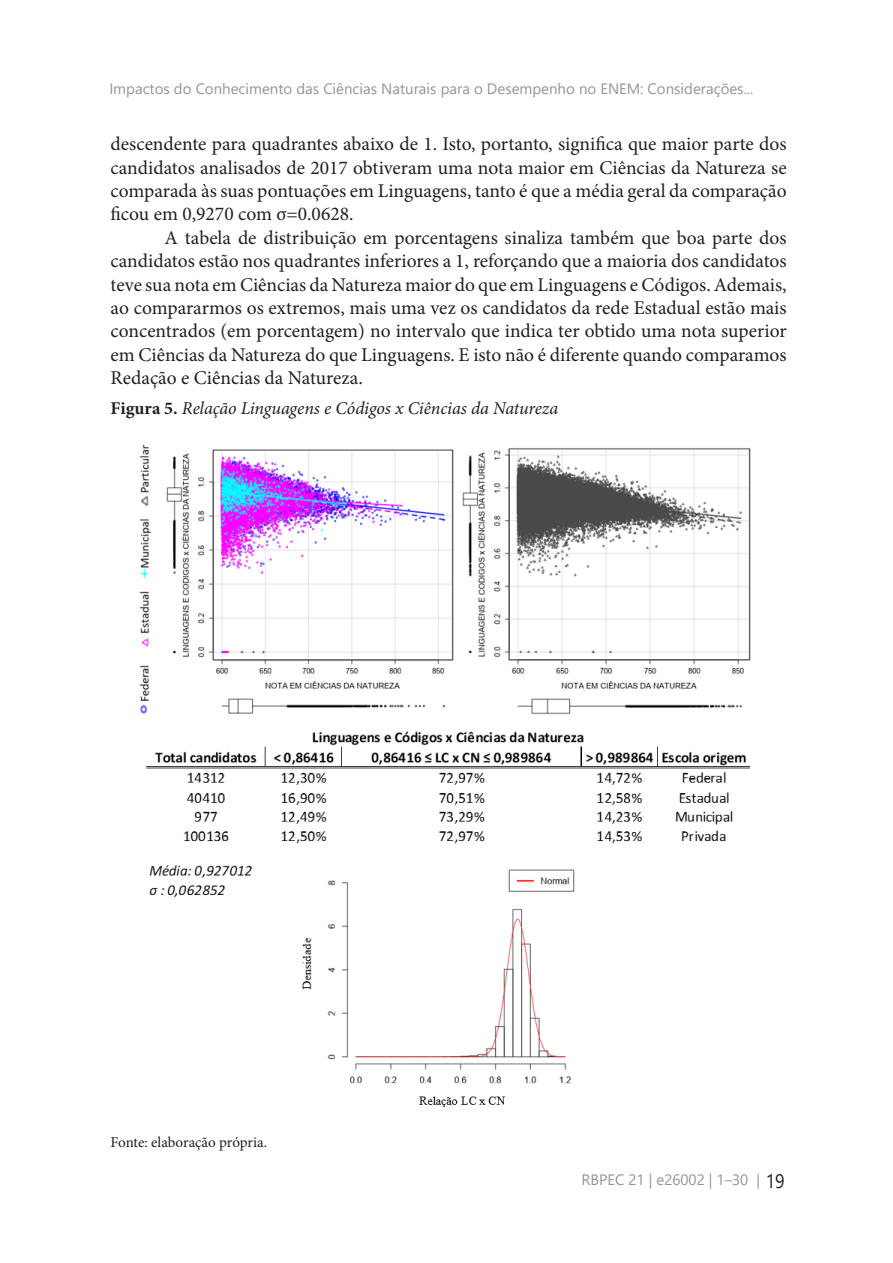
<style>
.page{position:relative;width:893px;height:1263px;background:#fff}
.page>*{position:absolute;margin:0;border:0;box-sizing:border-box;transform-origin:0 0}
.t1{font:19.5px/23.4px "Minion Pro";color:#231f20;text-align:justify}
.t2{font:19.5px "Segoe UI";color:#231f20;scale:.9 1}
.Título_tabelas_e_qua{font:italic 18px "Minion Pro";letter-spacing:-.005em;color:#231f20}
.t3{font:15px "Segoe UI";color:#939598}
.Fonte_-_abaixo_de_ta{font:15px "Minion Pro";letter-spacing:-.005em;color:#231f20}
.s1{font-weight:700;font-style:normal}
</style>
<div class="page">
<img style="left:139px;top:444px;width:612px;height:663px">
<p class="t3" style="left:109px;top:74px;width:646px">Impactos do Conhecimento das Ciências Naturais para o Desempenho no ENEM: Considerações...</p>
<p class="t1" style="left:111px;top:132px;width:678px">descendente para quadrantes abaixo de 1. Isto, portanto, significa que maior parte dos candidatos analisados de 2017 obtiveram uma nota maior em Ciências da Natureza se comparada às suas pontuações em Linguagens, tanto é que a média geral da comparação ficou em 0,9270 com σ=0.0628.</p>
<p class="t1" style="left:111px;top:226px;width:678px;text-indent:54px">A tabela de distribuição em porcentagens sinaliza também que boa parte dos candidatos estão nos quadrantes inferiores a 1, reforçando que a maioria dos candidatos teve sua nota em Ciências da Natureza maior do que em Linguagens e Códigos. Ademais, ao compararmos os extremos, mais uma vez os candidatos da rede Estadual estão mais concentrados (em porcentagem) no intervalo que indica ter obtido uma nota superior em Ciências da Natureza do que Linguagens. E isto não é diferente quando comparamos Redação e Ciências da Natureza.</p>
<p class="Título_tabelas_e_qua" style="left:111px;top:396px;width:449px"><span class="s1">Figura 5.</span> Relação Linguagens e Códigos x Ciências da Natureza</p>
<p class="Fonte_-_abaixo_de_ta" style="left:111px;top:1132px;width:158px">Fonte: elaboração própria.</p>
<p class="t3" style="left:582px;top:1165px;width:180px">RBPEC 21 | e26002 | 1–30 |</p>
<p class="t2" style="left:766px;top:1162px;width:23px">19</p>
</div>
